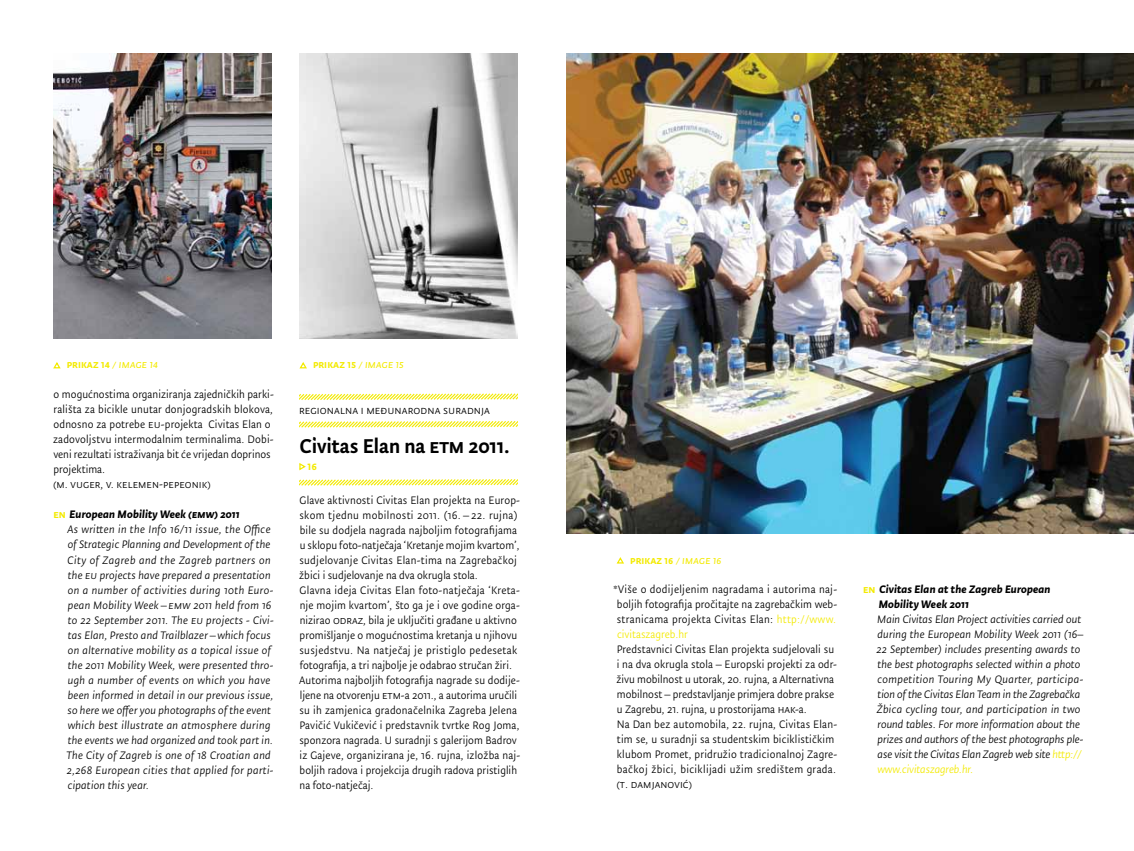
<style>
.page{position:relative;width:1134px;height:851px;background:#fff}
.page>*{position:absolute;margin:0;border:0;box-sizing:border-box;transform-origin:0 0}
.t1{font:500 22.5px "Tempera Pro";color:#000}
.t2{font:500 13.12px "Tempera Pro";color:#f3ea00}
.t3{font:12.5px "Tempera Pro Normal";letter-spacing:.01em;color:#000}
.t4{font:12.25px/15px "Tempera Pro Normal";letter-spacing:.01em;color:#000}
.t5{font:italic 12.25px/15px "Tempera Pro Normal";letter-spacing:.01em;color:#000}
.t6{font:italic 700 12.25px/15px "Tempera Pro";letter-spacing:.01em;color:#000}
.t7{font:500 12.25px "Tempera Pro";letter-spacing:.01em;color:#f3ea00}
.s1{font-family:"Tempera Pro Book B Italic";font-weight:400}
.s2{font-weight:500;font-style:normal;color:#f3ea00}
.s3{font-style:normal}
.s4{color:#f3ea00}
</style>
<div class="page">
<svg style="left:299px;top:393px;width:218px;height:7px"></svg>
<svg style="left:299px;top:421px;width:218px;height:7px"></svg>
<svg style="left:299px;top:463px;width:7px;height:8px"></svg>
<svg style="left:299px;top:479px;width:218px;height:7px"></svg>
<img style="left:567px;top:53px;width:567px;height:480px">
<img style="left:53px;top:53px;width:218px;height:285px">
<img style="left:299px;top:53px;width:218px;height:285px">
<svg style="left:53px;top:362px;width:8px;height:7px"></svg>
<svg style="left:299px;top:362px;width:8px;height:7px"></svg>
<svg style="left:616px;top:557px;width:8px;height:7px"></svg>
<p class="t7" style="left:67px;top:357px;width:93px">prikaz 14 <span class="s1">/ image 14</span></p>
<p class="t7" style="left:313px;top:357px;width:93px">prikaz 15 <span class="s1">/ image 15</span></p>
<p class="t4" style="left:53px;top:387px;width:222px">o mogućnostima organiziranja zajedničkih parki&shy;rališta za bicikle unutar donjogradskih blokova, odnosno za potrebe eu-projekta Civitas Elan o zadovoljstvu intermodalnim terminalima. Dobi&shy;veni rezultati istraživanja bit će vrijedan doprinos projektima.<br>(m. vuger, v. kelemen-pepeonik)</p>
<p class="t6" style="left:53px;top:507px;width:188px"><span class="s2">en</span> European Mobility Week (emw) 2011</p>
<p class="t5" style="left:67px;top:522px;width:209px">As written in the Info 16/11 issue, the Office of Strategic Planning and Development of the City of Zagreb and the Zagreb partners on the eu projects have prepared a presentation on a number of activities during 10th Euro&shy;pean Mobility Week <span class="s3">–</span> emw 2011 held from 16 to 22 September 2011. The eu projects - Civi&shy;tas Elan, Presto and Trailblazer <span class="s3">–</span>which focus on alternative mobility as a topical issue of the 2011 Mobility Week, were presented thro&shy;ugh a number of events on which you have been informed in detail in our previous issue, so here we offer you photographs of the event which best illustrate an atmosphere during the events we had organized and took part in.<br>The City of Zagreb is one of 18 Croatian and 2,268 European cities that applied for parti&shy;cipation this year.</p>
<p class="t3" style="left:299px;top:403px;width:192px">regionalna i međunarodna suradnja</p>
<h1 class="t1" style="left:300px;top:433px;width:211px">Civitas Elan na etm 2011.</h1>
<p class="t2" style="left:308px;top:458px;width:11px">16</p>
<p class="t4" style="left:299px;top:492px;width:222px">Glave aktivnosti Civitas Elan projekta na Europ&shy;skom tjednu mobilnosti 2011. (16. – 22. rujna) bile su dodjela nagrada najboljim fotografijama u sklopu foto-natječaja ‘Kretanje mojim kvartom’, sudjelovanje Civitas Elan-tima na Zagrebačkoj žbici i sudjelovanje na dva okrugla stola.<br>Glavna ideja Civitas Elan foto-natječaja ‘Kreta&shy;nje mojim kvartom’, što ga je i ove godine orga&shy;nizirao odraz, bila je uključiti građane u aktivno promišljanje o mogućnostima kretanja u njihovu susjedstvu. Na natječaj je pristiglo pedesetak fotografija, a tri najbolje je odabrao stručan žiri.<br>Autorima najboljih fotografija nagrade su dodije&shy;ljene na otvorenju etm-a 2011., a autorima uručili su ih zamjenica gradonačelnika Zagreba Jelena Pavičić Vukičević i predstavnik tvrtke Rog Joma, sponzora nagrada. U suradnji s galerijom Badrov iz Gajeve, organizirana je, 16. rujna, izložba naj&shy;boljih radova i projekcija drugih radova pristiglih na foto-natječaj.</p>
<p class="t7" style="left:630px;top:552px;width:93px">prikaz 16 <span class="s1">/ image 16</span></p>
<p class="t4" style="left:613px;top:582px;width:225px;text-align:justify">*Više o dodijeljenim nagradama i autorima naj&shy;boljih fotografija pročitajte na zagrebačkim web&shy;stranicama projekta Civitas Elan: <span class="s4">http://www. civitaszagreb.hr</span></p>
<p class="t4" style="left:616px;top:642px;width:222px">Predstavnici Civitas Elan projekta sudjelovali su i na dva okrugla stola – Europski projekti za odr&shy;živu mobilnost u utorak, 20. rujna, a Alternativna mobilnost – predstavljanje primjera dobre prakse u Zagrebu, 21. rujna, u prostorijama hak-a.<br>Na Dan bez automobila, 22. rujna, Civitas Elan&shy;tim se, u suradnji sa studentskim biciklističkim klubom Promet, pridružio tradicionalnoj Zagre&shy;bačkoj žbici, biciklijadi užim središtem grada. (t. damjanović)</p>
<p class="t6" style="left:879px;top:582px;width:173px;text-indent:-16px"><span class="s2">en</span> Civitas Elan at the Zagreb European<br>Mobility Week 2011</p>
<p class="t5" style="left:877px;top:612px;width:208px">Main Civitas Elan Project activities carried out during the European Mobility Week 2011 (16– 22 September) includes presenting awards to the best photographs selected within a photo competition Touring My Quarter, participa&shy;tion of the Civitas Elan Team in the Zagrebačka Žbica cycling tour, and participation in two round tables. For more information about the prizes and authors of the best photographs ple&shy;ase visit the Civitas Elan Zagreb web site <span class="s4">http:// www.civitaszagreb.hr.</span></p>
</div>
